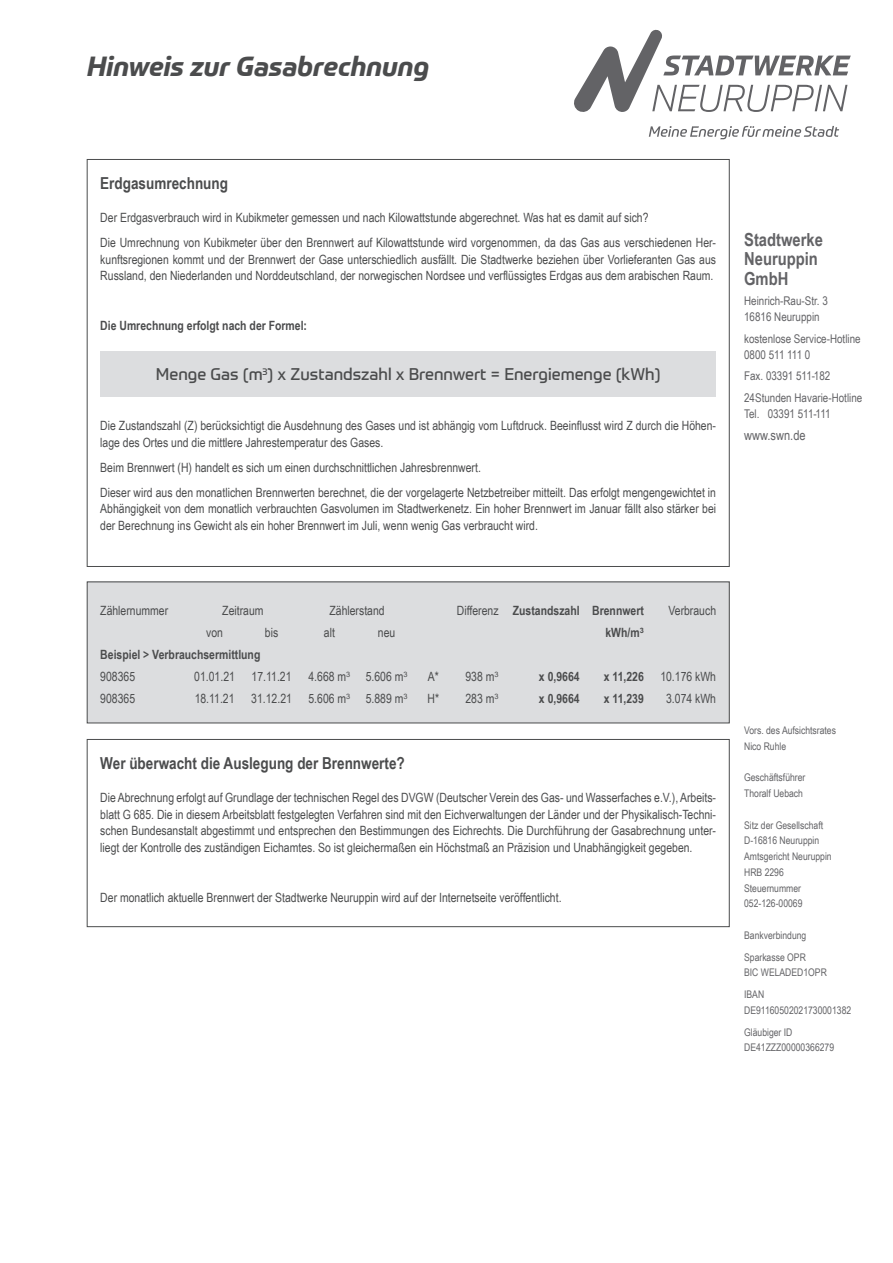
<style>
.page{position:relative;width:893px;height:1263px;background:#fff}
.page>*{position:absolute;margin:0;border:0;box-sizing:border-box;transform-origin:0 0}
.t1{font:italic 700 27px "Prometo";color:#4b4c4d}
.t2{font:700 18px/19.5px "Arial Narrow";color:#636366}
.t3{font:700 16.5px "Arial Narrow";color:#4b4c4d}
.t4{font:16.5px "Prometo";color:#4b4c4d}
.t5{font:13.5px "Arial Narrow";color:#636366}
.t6{font:12.75px/16.5px "Arial Narrow";color:#4b4c4d}
.t7{font:700 12.75px "Arial Narrow";color:#4b4c4d}
.t8{font:12px/15.8px "Arial Narrow";color:#636366}
.t9{font:10.5px/15.8px "Arial Narrow";color:#636366}
.s1{font-weight:400}
</style>
<div class="page">
<svg style="left:649px;top:126px;width:190px;height:13px"></svg>
<svg style="left:574px;top:29px;width:277px;height:83px"></svg>
<div style="left:100px;top:352px;width:616px;height:45px;background:#dcdddf"></div>
<div style="left:87px;top:739px;width:643px;height:188px;border:1px solid #4b4c4d"></div>
<div style="left:87px;top:582px;width:642px;height:141px;background:#dcdddf"></div>
<div style="left:87px;top:581px;width:643px;height:142px;border:1px solid #4b4c4d"></div>
<h1 class="t1" style="left:87px;top:50px;width:344px">Hinweis zur Gasabrechnung</h1>
<p class="t3" style="left:100px;top:171px;width:129px">Erdgasumrechnung</p>
<p class="t6" style="left:100px;top:205px;width:617px;line-height:25px">Der Erdgasverbrauch wird in Kubikmeter gemessen und nach Kilowattstunde abgerechnet. Was hat es damit auf sich?<br>Die Umrechnung von Kubikmeter über den Brennwert auf Kilowattstunde wird vorgenommen, da das Gas aus verschiedenen Her-</p>
<p class="t6" style="left:100px;top:251px;width:617px">kunftsregionen kommt und der Brennwert der Gase unterschiedlich ausfällt. Die Stadtwerke beziehen über Vorlieferanten Gas aus<br>Russland, den Niederlanden und Norddeutschland, der norwegischen Nordsee und verflüssigtes Erdgas aus dem arabischen Raum.</p>
<p class="t7" style="left:100px;top:316px;width:208px">Die Umrechnung erfolgt nach der Formel:</p>
<p class="t4" style="left:156px;top:364px;width:506px">Menge Gas (m<sup>3</sup>) x Zustandszahl x Brennwert = Energiemenge (kWh)</p>
<p class="t6" style="left:100px;top:417px;width:617px">Die Zustandszahl (Z) berücksichtigt die Ausdehnung des Gases und ist abhängig vom Luftdruck. Beeinflusst wird Z durch die Höhen&shy;lage des Ortes und die mittlere Jahrestemperatur des Gases.</p>
<p class="t6" style="left:100px;top:454px;width:617px;line-height:25px">Beim Brennwert (H) handelt es sich um einen durchschnittlichen Jahresbrennwert.<br>Dieser wird aus den monatlichen Brennwerten berechnet, die der vorgelagerte Netzbetreiber mitteilt. Das erfolgt mengengewichtet in</p>
<p class="t6" style="left:100px;top:500px;width:617px">Abhängigkeit von dem monatlich verbrauchten Gasvolumen im Stadtwerkenetz. Ein hoher Brennwert im Januar fällt also stärker bei der Berechnung ins Gewicht als ein hoher Brennwert im Juli, wenn wenig Gas verbraucht wird.</p>
<h2 class="t2" style="left:744px;top:229px;width:80px">Stadtwerke<br>Neuruppin<br>GmbH</h2>
<p class="t8" style="left:744px;top:293px;width:85px">Heinrich-Rau-Str. 3<br>16816 Neuruppin</p>
<p class="t8" style="left:744px;top:330px;width:118px">kostenlose Service-Hotline<br>0800 511 111 0</p>
<p class="t8" style="left:744px;top:365px;width:120px;line-height:21.8px">Fax. 03391 511-182<br>24Stunden Havarie-Hotline</p>
<p class="t8" style="left:744px;top:405px;width:88px">Tel. 03391 511-111</p>
<p class="t5" style="left:744px;top:425px;width:63px">www.swn.de</p>
<p class="t6" style="left:100px;top:602px;width:69px">Zählernummer</p>
<p class="t6" style="left:222px;top:602px;width:43px">Zeitraum</p>
<p class="t6" style="left:329px;top:602px;width:57px">Zählerstand</p>
<p class="t7" style="left:457px;top:601px;width:188px"><span class="s1">Differenz</span> Zustandszahl Brennwert</p>
<p class="t6" style="left:668px;top:602px;width:49px">Verbrauch</p>
<p class="t6" style="left:206px;top:624px;width:18px">von</p>
<p class="t6" style="left:265px;top:624px;width:15px">bis</p>
<p class="t6" style="left:324px;top:624px;width:13px">alt</p>
<p class="t6" style="left:378px;top:624px;width:19px">neu</p>
<p class="t7" style="left:605px;top:623px;width:40px">kWh/m<sup>3</sup></p>
<p class="t7" style="left:100px;top:645px;width:162px">Beispiel &gt; Verbrauchsermittlung</p>
<p class="t6" style="left:100px;top:668px;width:36px">908365</p>
<p class="t6" style="left:194px;top:668px;width:42px">01.01.21</p>
<p class="t6" style="left:252px;top:668px;width:41px">17.11.21</p>
<p class="t6" style="left:308px;top:668px;width:101px">4.668 m<sup>3</sup> 5.606 m<sup>3</sup></p>
<p class="t6" style="left:428px;top:668px;width:13px">A*</p>
<p class="t6" style="left:465px;top:668px;width:35px">938 m<sup>3</sup></p>
<p class="t7" style="left:539px;top:667px;width:42px">x 0,9664</p>
<p class="t7" style="left:604px;top:667px;width:42px">x 11,226</p>
<p class="t6" style="left:660px;top:668px;width:57px">10.176 kWh</p>
<p class="t6" style="left:100px;top:690px;width:36px">908365</p>
<p class="t6" style="left:195px;top:690px;width:41px">18.11.21</p>
<p class="t6" style="left:251px;top:690px;width:42px">31.12.21</p>
<p class="t6" style="left:308px;top:690px;width:101px">5.606 m<sup>3</sup> 5.889 m<sup>3</sup></p>
<p class="t6" style="left:427px;top:690px;width:13px">H*</p>
<p class="t6" style="left:465px;top:690px;width:35px">283 m<sup>3</sup></p>
<p class="t7" style="left:539px;top:689px;width:42px">x 0,9664</p>
<p class="t7" style="left:604px;top:689px;width:42px">x 11,239</p>
<p class="t6" style="left:666px;top:690px;width:51px">3.074 kWh</p>
<p class="t3" style="left:100px;top:750px;width:306px">Wer überwacht die Auslegung der Brennwerte?</p>
<p class="t6" style="left:100px;top:789px;width:617px;text-align:justify">Die Abrechnung erfolgt auf Grundlage der technischen Regel des DVGW (Deutscher Verein des Gas- und Wasserfaches e.V.), Arbeits&shy;blatt G 685. Die in diesem Arbeitsblatt festgelegten Verfahren sind mit den Eichverwaltungen der Länder und der Physikalisch-Techni&shy;schen Bundesanstalt abgestimmt und entsprechen den Bestimmungen des Eichrechts. Die Durchführung der Gasabrechnung unter&shy;liegt der Kontrolle des zuständigen Eichamtes. So ist gleichermaßen ein Höchstmaß an Präzision und Unabhängigkeit gegeben.</p>
<p class="t6" style="left:100px;top:889px;width:463px">Der monatlich aktuelle Brennwert der Stadtwerke Neuruppin wird auf der Internetseite veröffentlicht.</p>
<p class="t9" style="left:744px;top:722px;width:93px">Vors. des Aufsichtsrates<br>Nico Ruhle</p>
<p class="t9" style="left:744px;top:769px;width:63px">Geschäftsführer<br>Thoralf Uebach</p>
<p class="t9" style="left:744px;top:817px;width:89px">Sitz der Gesellschaft<br>D-16816 Neuruppin<br>Amtsgericht Neuruppin<br>HRB 2296<br>Steuernummer<br>052-126-00069</p>
<p class="t9" style="left:744px;top:924px;width:64px;line-height:21.8px">Bankverbindung<br>Sparkasse OPR</p>
<p class="t9" style="left:744px;top:961px;width:84px;line-height:21.8px">BIC WELADED1OPR<br>IBAN</p>
<p class="t9" style="left:744px;top:999px;width:109px;line-height:21.8px">DE91160502021730001382<br>Gläubiger ID</p>
<p class="t9" style="left:744px;top:1039px;width:91px">DE41ZZZ00000366279</p>
</div>
